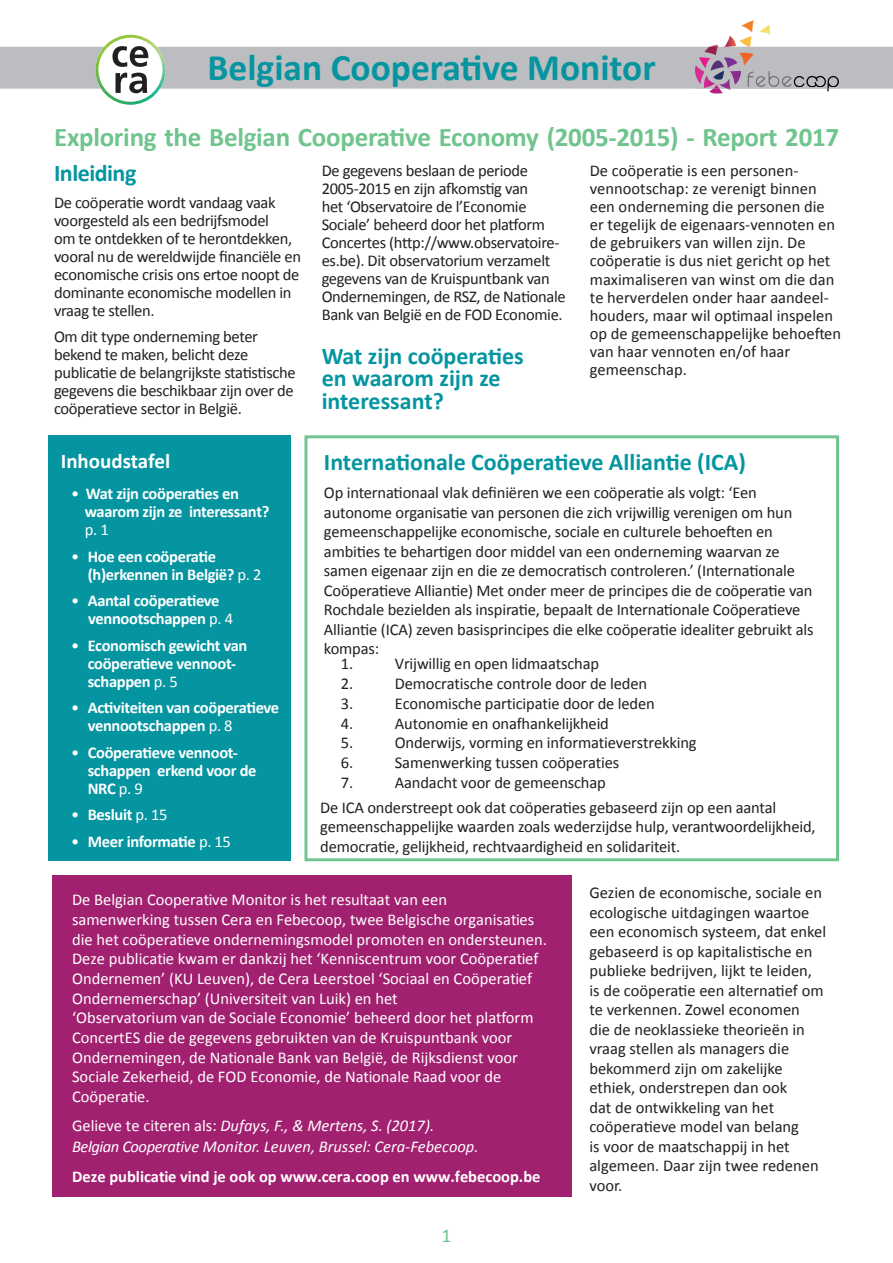
<style>
.page{position:relative;width:893px;height:1263px;background:#fff}
.page>*{position:absolute;margin:0;border:0;box-sizing:border-box;transform-origin:0 0}
.t1{font:700 37.5px "Calibri";color:#0595a0}
.t2{font:700 27px "Calibri";letter-spacing:-.01em;color:#70c48e}
.t3{font:700 24px/22.5px "Calibri";color:#0595a0}
.t4{font:700 24px "Calibri";letter-spacing:-.02em;color:#0595a0}
.t5{font:700 21px "Calibri";color:#fff}
.t6{font:19.5px "Calibri";color:#70c48e}
.t7{font:16.5px/19.5px "Calibri";letter-spacing:-.01em;color:#231f20}
.t8{font:16.5px/19.6px "Calibri";color:#fff}
.t9{font:700 16.5px/18px "Calibri";letter-spacing:-.02em;color:#fff}
.t10{font:italic 16.5px/21px "Calibri";color:#fff}
.t11{font:700 16.5px "Calibri";color:#fff}
.s1{font-weight:400}
.s2{font-style:normal}
</style>
<div class="page">
<div style="left:0;top:48px;width:893px;height:40px;background:#bcbdc0"></div>
<hr style="left:0;top:47px;width:893px;height:1px;background:#bcbdc0">
<hr style="left:0;top:87px;width:893px;height:2px;background:#bcbdc0">
<div style="left:304px;top:435px;width:535px;height:426px;border:3px solid #70c48e"></div>
<div style="left:52px;top:875px;width:519px;height:322px;background:#a22070"></div>
<div style="left:48px;top:435px;width:242px;height:426px;background:#0595a0"></div>
<img style="left:95px;top:35px;width:70px;height:70px">
<img style="left:695px;top:20px;width:143px;height:74px">
<img style="left:695px;top:47px;width:143px;height:42px">
<h1 class="t1" style="left:207px;top:44px;width:450px">Belgian Cooperative Monitor</h1>
<h2 class="t2" style="left:54px;top:120px;width:787px">Exploring the Belgian Cooperative Economy (2005-2015) - Report 2017</h2>
<h3 class="t4" style="left:54px;top:158px;width:84px">Inleiding</h3>
<p class="t7" style="left:54px;top:193px;width:249px;line-height:18px">De coöperatie wordt vandaag vaak voorgesteld als een bedrijfsmodel<br>om te ontdekken of te herontdekken, vooral nu de wereldwijde financiële en economische crisis ons ertoe noopt de dominante economische modellen in vraag te stellen.</p>
<p class="t7" style="left:54px;top:328px;width:243px;line-height:18px">Om dit type onderneming beter bekend te maken, belicht deze publicatie de belangrijkste statistische gegevens die beschikbaar zijn over de coöperatieve sector in België.</p>
<p class="t5" style="left:61px;top:448px;width:111px">Inhoudstafel</p>
<p class="t9" style="left:85px;top:484px;width:186px;text-indent:-14px"><span class="s1">•</span> Wat zijn coöperaties en waarom zijn ze interessant?</p>
<p class="t8" style="left:85px;top:520px;width:25px">p.1</p>
<p class="t9" style="left:88px;top:547px;width:175px;text-indent:-16px"><span class="s1">•</span> Hoe een coöperatie (h)erkennen in België? <span class="s1">p. 2</span></p>
<p class="t9" style="left:88px;top:591px;width:146px;text-indent:-17px"><span class="s1">•</span> Aantal coöperatieve vennootschappen <span class="s1">p. 4</span></p>
<p class="t9" style="left:88px;top:636px;width:161px;text-indent:-16px"><span class="s1">•</span> Economisch gewicht van coöperatieve vennoot&shy;schappen <span class="s1">p. 5</span></p>
<p class="t9" style="left:88px;top:698px;width:193px;text-indent:-16px"><span class="s1">•</span> Activiteiten van coöperatieve vennootschappen <span class="s1">p. 8</span></p>
<p class="t9" style="left:88px;top:743px;width:170px;text-indent:-16px"><span class="s1">•</span> Coöperatieve vennoot&shy;schappen erkend voor de<br>NRC <span class="s1">p. 9</span></p>
<p class="t9" style="left:71px;top:805px;width:98px"><span class="s1">•</span> Besluit <span class="s1">p. 15</span></p>
<p class="t9" style="left:71px;top:832px;width:161px"><span class="s1">•</span> Meer informatie <span class="s1">p. 15</span></p>
<p class="t7" style="left:322px;top:161px;width:246px;line-height:18px">De gegevens beslaan de periode 2005-2015 en zijn afkomstig van<br>het ‘Observatoire de l’Economie Sociale’ beheerd door het platform Concertes (http://www.observatoire&shy;es.be). Dit observatorium verzamelt gegevens van de Kruispuntbank van Ondernemingen, de RSZ, de Nationale Bank van België en de FOD Economie.</p>
<h3 class="t3" style="left:322px;top:344px;width:204px">Wat zijn coöperaties en waarom zijn ze interessant?</h3>
<p class="t7" style="left:590px;top:161px;width:253px;line-height:18.1px">De coöperatie is een personen&shy;vennootschap: ze verenigt binnen een onderneming die personen die er tegelijk de eigenaars-vennoten en de gebruikers van willen zijn. De coöperatie is dus niet gericht op het maximaliseren van winst om die dan te herverdelen onder haar aandeel&shy;houders, maar wil optimaal inspelen op de gemeenschappelijke behoeften van haar vennoten en/of haar gemeenschap.</p>
<h3 class="t3" style="left:324px;top:451px;width:423px">Internationale Coöperatieve Alliantie (ICA)</h3>
<p class="t7" style="left:324px;top:483px;width:491px">Op internationaal vlak definiëren we een coöperatie als volgt: ‘Een autonome organisatie van personen die zich vrijwillig verenigen om hun gemeenschappelijke economische, sociale en culturele behoeften en ambities te behartigen door middel van een onderneming waarvan ze samen eigenaar zijn en die ze democratisch controleren.’ (Internationale Coöperatieve Alliantie) Met onder meer de principes die de coöperatie van Rochdale bezielden als inspiratie, bepaalt de Internationale Coöperatieve Alliantie (ICA) zeven basisprincipes die elke coöperatie idealiter gebruikt als kompas:</p>
<p class="t7" style="left:341px;top:654px;width:14px">1.</p>
<p class="t7" style="left:395px;top:654px;width:206px">Vrijwillig en open lidmaatschap</p>
<p class="t7" style="left:341px;top:674px;width:14px">2.</p>
<p class="t7" style="left:395px;top:674px;width:254px">Democratische controle door de leden</p>
<p class="t7" style="left:341px;top:693px;width:14px">3.</p>
<p class="t7" style="left:395px;top:693px;width:261px">Economische participatie door de leden</p>
<p class="t7" style="left:341px;top:713px;width:14px">4.</p>
<p class="t7" style="left:395px;top:713px;width:216px">Autonomie en onafhankelijkheid</p>
<p class="t7" style="left:341px;top:733px;width:14px">5.</p>
<p class="t7" style="left:395px;top:733px;width:303px">Onderwijs, vorming en informatieverstrekking</p>
<p class="t7" style="left:341px;top:753px;width:14px">6.</p>
<p class="t7" style="left:395px;top:753px;width:226px">Samenwerking tussen coöperaties</p>
<p class="t7" style="left:341px;top:773px;width:14px">7.</p>
<p class="t7" style="left:320px;top:770px;width:457px;line-height:24.9px;text-indent:75px">Aandacht voor de gemeenschap<br>De ICA onderstreept ook dat coöperaties gebaseerd zijn op een aantal</p>
<p class="t7" style="left:320px;top:817px;width:497px">gemeenschappelijke waarden zoals wederzijdse hulp, verantwoordelijkheid, democratie, gelijkheid, rechtvaardigheid en solidariteit.</p>
<p class="t8" style="left:72px;top:890px;width:476px">De Belgian Cooperative Monitor is het resultaat van een samenwerking tussen Cera en Febecoop, twee Belgische organisaties die het coöperatieve ondernemingsmodel promoten en ondersteunen.<br>Deze publicatie kwam er dankzij het ‘Kenniscentrum voor Coöperatief Ondernemen’ (KU Leuven), de Cera Leerstoel ‘Sociaal en Coöperatief Ondernemerschap’ (Universiteit van Luik) en het<br>‘Observatorium van de Sociale Economie’ beheerd door het platform ConcertES die de gegevens gebruikten van de Kruispuntbank voor Ondernemingen, de Nationale Bank van België, de Rijksdienst voor Sociale Zekerheid, de FOD Economie, de Nationale Raad voor de Coöperatie.</p>
<p class="t10" style="left:72px;top:1115px;width:408px"><span class="s2">Gelieve te citeren als:</span> Dufays, F., &amp; Mertens, S. (2017).<br>Belgian Cooperative Monitor. Leuven, Brussel: Cera-Febecoop.</p>
<p class="t11" style="left:72px;top:1166px;width:470px">Deze publicatie vind je ook op www.cera.coop en www.febecoop.be</p>
<p class="t6" style="left:442px;top:1223px;width:11px">1</p>
<p class="t7" style="left:589px;top:883px;width:238px">Gezien de economische, sociale en ecologische uitdagingen waartoe een economisch systeem, dat enkel gebaseerd is op kapitalistische en publieke bedrijven, lijkt te leiden, is de coöperatie een alternatief om te verkennen. Zowel economen<br>die de neoklassieke theorieën in vraag stellen als managers die bekommerd zijn om zakelijke ethiek, onderstrepen dan ook<br>dat de ontwikkeling van het coöperatieve model van belang<br>is voor de maatschappij in het algemeen. Daar zijn twee redenen voor.</p>
</div>
